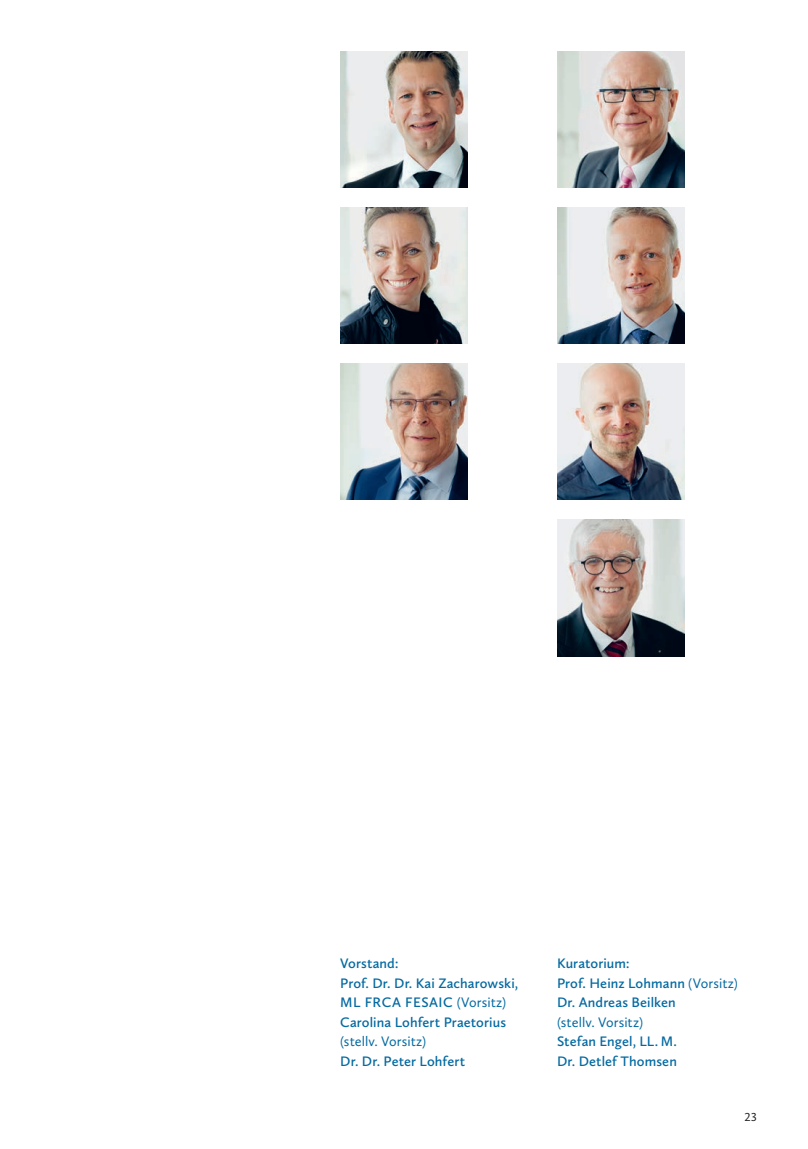
<style>
.page{position:relative;width:808px;height:1149px;background:#fff}
.page>*{position:absolute;margin:0;border:0;box-sizing:border-box;transform-origin:0 0}
.t1{font:600 14.25px/19.5px "Calluna Sans";letter-spacing:.005em;color:#056aa2}
.t2{font:14.25px "Calluna Sans";letter-spacing:.005em;color:#056aa2}
.t3{font:12px "Calluna Sans";color:#231f20}
.s1{font-weight:400}
</style>
<div class="page">
<img style="left:557px;top:51px;width:128px;height:137px">
<img style="left:557px;top:207px;width:128px;height:137px">
<img style="left:340px;top:363px;width:128px;height:137px">
<img style="left:557px;top:363px;width:128px;height:137px">
<img style="left:557px;top:519px;width:128px;height:137px">
<img style="left:340px;top:51px;width:128px;height:137px">
<img style="left:340px;top:207px;width:128px;height:137px">
<p class="t1" style="left:340px;top:953px;width:179px">Vorstand:<br>Prof. Dr. Dr. Kai Zacharowski,<br>ML FRCA FESAIC <span class="s1">(Vorsitz)<br></span>Carolina Lohfert Praetorius</p>
<p class="t2" style="left:340px;top:1032px;width:88px">(stellv. Vorsitz)</p>
<p class="t1" style="left:340px;top:1050px;width:127px">Dr. Dr. Peter Lohfert</p>
<p class="t1" style="left:557px;top:953px;width:182px">Kuratorium:<br>Prof. Heinz Lohmann <span class="s1">(Vorsitz)<br></span>Dr. Andreas Beilken</p>
<p class="t2" style="left:557px;top:1013px;width:88px">(stellv. Vorsitz)</p>
<p class="t1" style="left:557px;top:1031px;width:121px">Stefan Engel, LL. M.<br>Dr. Detlef Thomsen</p>
<p class="t3" style="left:744px;top:1108px;width:14px">23</p>
</div>
